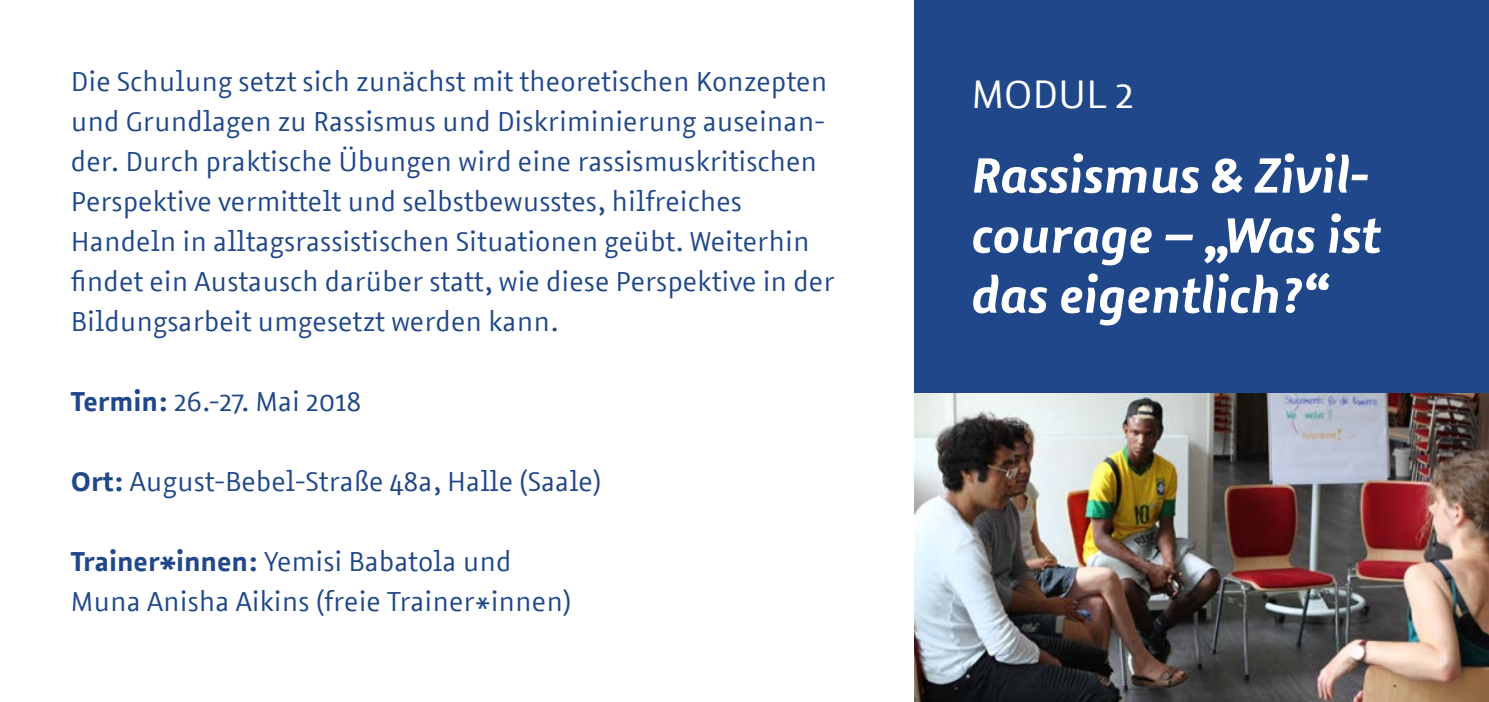
<style>
.page{position:relative;width:1489px;height:702px;background:#fff}
.page>*{position:absolute;margin:0;border:0;box-sizing:border-box;transform-origin:0 0}
.t1{font:italic 700 50px/60px "Azuro";color:#fff}
.t2{font:40px "Azuro";color:#fff}
.t3{font:27.5px/40px "Azuro";color:#204789}
.s1{font-weight:700}
</style>
<div class="page">
<div style="left:914px;top:0;width:574px;height:393px;background:#204789"></div>
<img style="left:914px;top:393px;width:574px;height:309px">
<p class="t3" style="left:71px;top:60px;width:765px">Die Schulung setzt sich zunächst mit theoretischen Konzepten und Grundlagen zu Rassismus und Diskriminierung auseinan&shy;der. Durch praktische Übungen wird eine rassismuskritischen Perspektive vermittelt und selbstbewusstes, hilfreiches Handeln in alltagsrassistischen Situationen geübt. Weiterhin findet ein Austausch darüber statt, wie diese Perspektive in der Bildungsarbeit umgesetzt werden kann.</p>
<p class="t3" style="left:71px;top:380px;width:292px"><span class="s1">Termin:</span> 26.-27. Mai 2018</p>
<p class="t3" style="left:71px;top:460px;width:532px"><span class="s1">Ort:</span> August-Bebel-Straße 48a, Halle (Saale)</p>
<p class="t3" style="left:71px;top:540px;width:502px"><span class="s1">Trainer*innen:</span> Yemisi Babatola und<br>Muna Anisha Aikins (freie Trainer*innen)</p>
<h2 class="t2" style="left:971px;top:65px;width:164px">MODUL 2</h2>
<h1 class="t1" style="left:971px;top:143px;width:411px">Rassismus &amp; Zivil&shy;courage – „Was ist das eigentlich?“</h1>
</div>
